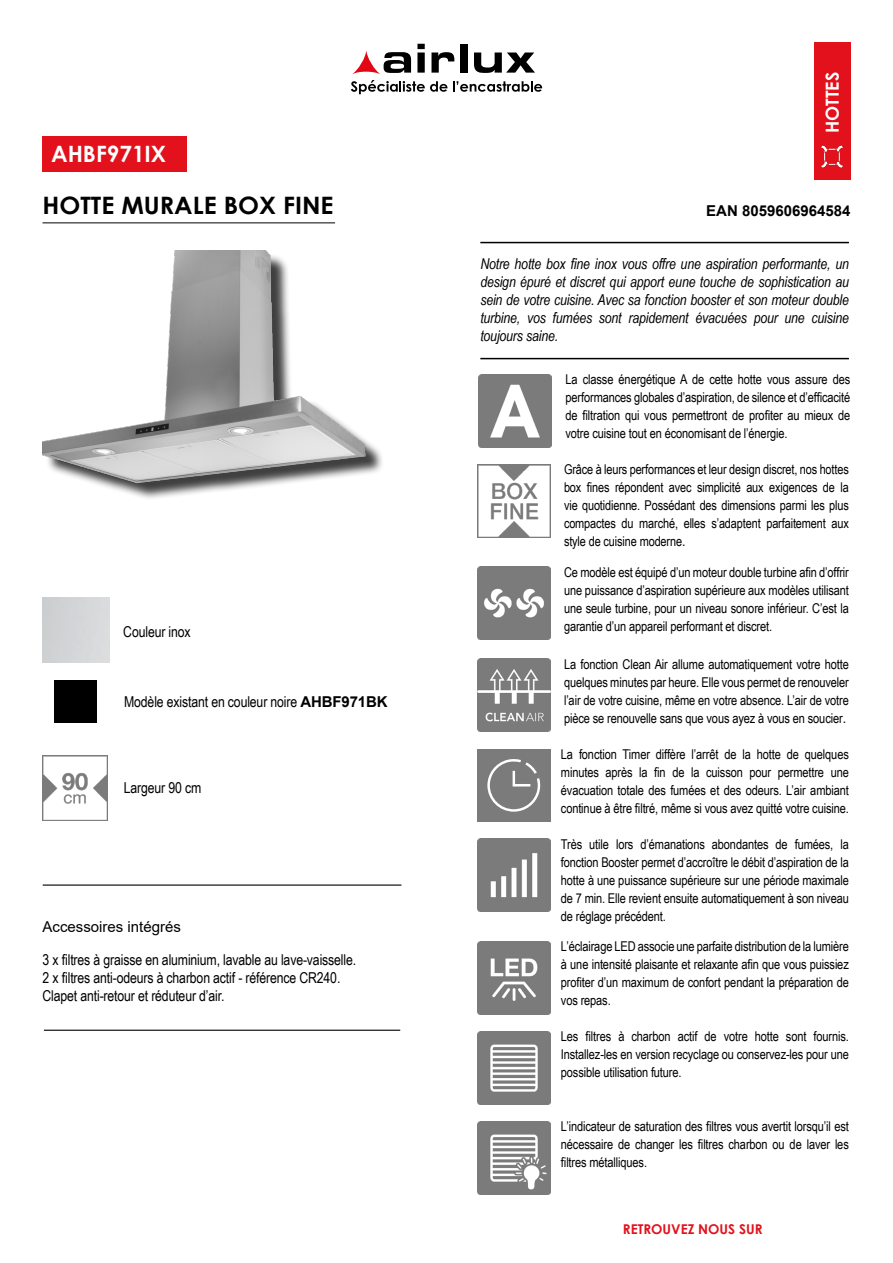
<style>
.page{position:relative;width:893px;height:1263px;background:#fff}
.page>*{position:absolute;margin:0;border:0;box-sizing:border-box;transform-origin:0 0}
.t1{font:700 24px "Century Gothic";color:#000;scale:1.04 1}
.t2{font:700 22.5px "Century Gothic";color:#fff}
.t3{font:700 18px "Century Gothic";color:#fff}
.t4{font:italic 15px/18px "Arial Narrow";letter-spacing:-.01em;color:#000;text-align:justify}
.t5{font:15px/18px "Arial Narrow";letter-spacing:-.01em;color:#000}
.t6{font:15px "Arial";color:#000}
.t7{font:700 15px "Arial";color:#000}
.t8{font:13.5px/18px "Arial Narrow";letter-spacing:-.01em;color:#000;text-align:justify}
.t9{font:700 13.5px "Century Gothic";color:#e2111b}
.s1{font-family:"Arial";font-weight:700}
.s2{font-size:15px}
</style>
<div class="page">
<div style="left:814px;top:43px;width:36px;height:137px;background:#e2111b"></div>
<hr style="left:480px;top:242px;width:369px;height:1px;background:#000">
<hr style="left:480px;top:358px;width:369px;height:1px;background:#000">
<div style="left:43px;top:136px;width:144px;height:36px;background:#e2111b"></div>
<hr style="left:43px;top:223px;width:292px;height:1px;background:#000">
<svg style="left:351px;top:44px;width:191px;height:50px"></svg>
<img style="left:821px;top:145px;width:22px;height:23px">
<hr style="left:43px;top:884px;width:358px;height:2px;background:#000">
<hr style="left:44px;top:1030px;width:356px;height:1px;background:#000">
<img style="left:43px;top:755px;width:65px;height:65px">
<div style="left:54px;top:680px;width:43px;height:42px;background:#000"></div>
<img style="left:43px;top:250px;width:339px;height:249px">
<div style="left:477px;top:749px;width:73px;height:73px;background:#7c7b7b"></div>
<svg style="left:487px;top:759px;width:53px;height:53px"></svg>
<img style="left:477px;top:839px;width:73px;height:73px">
<img style="left:477px;top:1031px;width:73px;height:73px">
<img style="left:477px;top:941px;width:73px;height:73px">
<img style="left:479px;top:374px;width:73px;height:73px">
<img style="left:477px;top:464px;width:73px;height:73px">
<img style="left:477px;top:567px;width:73px;height:73px">
<img style="left:477px;top:1121px;width:73px;height:73px">
<img style="left:477px;top:659px;width:73px;height:73px">
<h2 class="t2" style="left:51px;top:137px;width:117px">AHBF971IX</h2>
<h1 class="t1" style="left:43px;top:187px;width:281px">HOTTE MURALE BOX FINE</h1>
<p class="t5" style="left:123px;top:622px;width:69px">Couleur inox</p>
<p class="t5" style="left:124px;top:692px;width:265px">Modèle existant en couleur noire <span class="s1">AHBF971BK</span></p>
<p class="t5" style="left:124px;top:779px;width:79px">Largeur 90 cm</p>
<p class="t6" style="left:43px;top:916px;width:140px">Accessoires intégrés</p>
<p class="t5" style="left:43px;top:950px;width:315px">3 x filtres à graisse en aluminium, lavable au lave-vaisselle.<br>2 x filtres anti-odeurs à charbon actif - référence CR240.<br>Clapet anti-retour et réduteur d’air.</p>
<h3 class="t3" style="left:819px;top:133px;width:63px;rotate:-90deg">HOTTES</h3>
<p class="t7" style="left:706px;top:200px;width:146px">EAN 8059606964584</p>
<p class="t4" style="left:480px;top:254px;width:370px">Notre hotte box fine inox vous offre une aspiration performante, un design épuré et discret qui apport eune touche de sophistication au sein de votre cuisine. Avec sa fonction booster et son moteur double turbine, vos fumées sont rapidement évacuées pour une cuisine toujours saine.</p>
<p class="t8" style="left:566px;top:370px;width:286px">La classe énergétique A de cette hotte vous assure des performances globales d’aspiration, de silence et d’efficacité de filtration qui vous permettront de profiter au mieux de votre cuisine tout en économisant de l’énergie.</p>
<p class="t8" style="left:564px;top:460px;width:286px">Grâce à leurs performances et leur design discret, nos hottes box fines répondent avec simplicité aux exigences de la vie quotidienne. Possédant des dimensions parmi les plus compactes du marché, elles s’adaptent parfaitement aux style de cuisine moderne<span class="s2">.</span></p>
<p class="t8" style="left:564px;top:562px;width:286px">Ce modèle est équipé d’un moteur double turbine afin d’offrir une puissance d’aspiration supérieure aux modèles utilisant une seule turbine, pour un niveau sonore inférieur. C’est la garantie d’un appareil performant et discret.</p>
<p class="t8" style="left:564px;top:654px;width:286px">La fonction Clean Air allume automatiquement votre hotte quelques minutes par heure. Elle vous permet de renouveler l’air de votre cuisine, même en votre absence. L’air de votre pièce se renouvelle sans que vous ayez à vous en soucier<span class="s2">.</span></p>
<p class="t8" style="left:561px;top:744px;width:289px">La fonction Timer diffère l’arrêt de la hotte de quelques minutes après la fin de la cuisson pour permettre une évacuation totale des fumées et des odeurs. L’air ambiant continue à être filtré, même si vous avez quitté votre cuisine.</p>
<p class="t8" style="left:561px;top:834px;width:289px">Très utile lors d’émanations abondantes de fumées, la fonction Booster permet d’accroître le débit d’aspiration de la hotte à une puissance supérieure sur une période maximale de 7 min. Elle revient ensuite automatiquement à son niveau de réglage précédent.</p>
<p class="t8" style="left:561px;top:937px;width:289px">L’éclairage LED associe une parfaite distribution de la lumière à une intensité plaisante et relaxante afin que vous puissiez profiter d’un maximum de confort pendant la préparation de vos repas.</p>
<p class="t8" style="left:561px;top:1027px;width:289px">Les filtres à charbon actif de votre hotte sont fournis.<br>Installez-les en version recyclage ou conservez-les pour une possible utilisation future.</p>
<p class="t8" style="left:561px;top:1117px;width:289px">L’indicateur de saturation des filtres vous avertit lorsqu’il est nécessaire de changer les filtres charbon ou de laver les filtres métalliques.</p>
<p class="t9" style="left:623px;top:1219px;width:141px">RETROUVEZ NOUS SUR</p>
</div>
